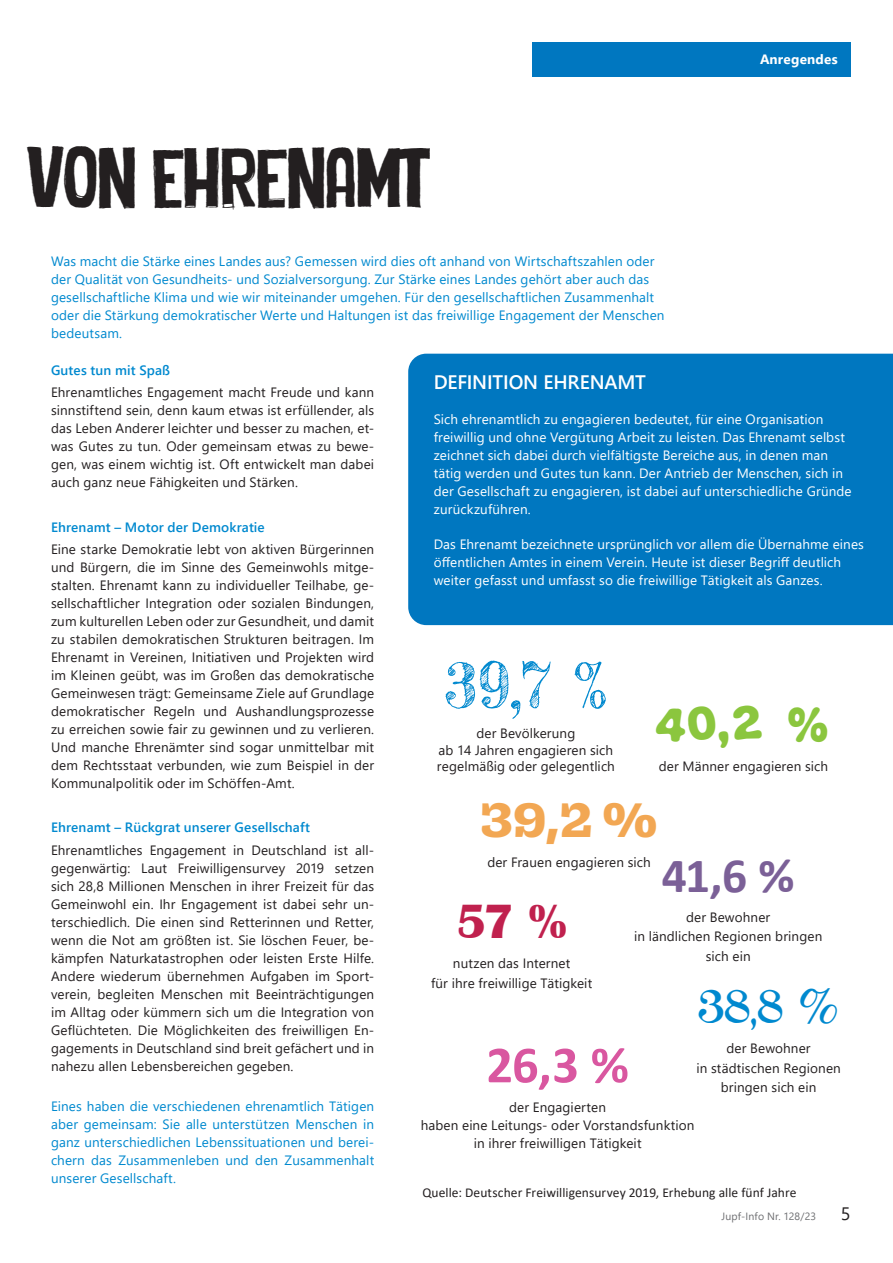
<style>
.page{position:relative;width:893px;height:1263px;background:#fff}
.page>*{position:absolute;margin:0;border:0;box-sizing:border-box;transform-origin:0 0}
.t1{font:61.95px "Frederickathe Greatest";color:#0089cf}
.t2{font:700 52.5px "Calibri";color:#d957a0}
.t3{font:700 49.5px "Calibri";color:#7b6097}
.t4{font:49.5px "CAT Childs";color:#0089cf}
.t5{font:700 49.5px "Britannic";color:#c0214e}
.t6{font:700 48px "Campaign Slab";color:#f2a753}
.t7{font:46.5px "Caken Truffles";color:#8bc63e}
.t8{font:900 39px "Cheap Potatoes";letter-spacing:-.025em;color:#231f20}
.t9{font:600 19.5px "Segoe UI";letter-spacing:-.01em;color:#fff}
.t10{font:18px "Segoe UI";color:#231f20}
.t11{font:13.5px/18px "Segoe UI";letter-spacing:.01em;color:#231f20;text-align:center}
.t12{font:13.5px/18px "Segoe UI";letter-spacing:.01em;color:#0089cf}
.t13{font:13.5px/18px "Segoe UI";letter-spacing:.01em;color:#fff}
.t14{font:600 13.5px "Segoe UI";letter-spacing:.01em;color:#0089cf}
.t15{font:13.5px "Calibri";letter-spacing:.005em;color:#231f20}
.t16{font:700 13.5px "Segoe UI";letter-spacing:.015em;color:#fff}
.t17{font:10.5px "Segoe UI";letter-spacing:.015em;color:#6c6d70}
</style>
<div class="page">
<div style="left:531px;top:43px;width:319px;height:34px;background:#0077c0"></div>
<div style="left:408px;top:354px;width:485px;height:271px;background:#0077c0"></div>
<h3 class="t8" style="left:26px;top:157px;width:407px">VON EHRENAMT</h3>
<p class="t16" style="left:760px;top:47px;width:79px">Anregendes</p>
<p class="t12" style="left:51px;top:251px;width:615px">Was macht die Stärke eines Landes aus? Gemessen wird dies oft anhand von Wirtschaftszahlen oder der Qualität von Gesundheits- und Sozialversorgung. Zur Stärke eines Landes gehört aber auch das gesellschaftliche Klima und wie wir miteinander umgehen. Für den gesellschaftlichen Zusammenhalt oder die Stärkung demokratischer Werte und Haltungen ist das freiwillige Engagement der Menschen bedeutsam.</p>
<p class="t14" style="left:51px;top:357px;width:121px">Gutes tun mit Spaß</p>
<p class="t11" style="left:51px;top:382px;width:325px;text-align:justify">Ehrenamtliches Engagement macht Freude und kann sinnstiftend sein, denn kaum etwas ist erfüllender, als das Leben Anderer leichter und besser zu machen, et&shy;was Gutes zu tun. Oder gemeinsam etwas zu bewe&shy;gen, was einem wichtig ist. Oft entwickelt man dabei auch ganz neue Fähigkeiten und Stärken.</p>
<p class="t14" style="left:51px;top:514px;width:215px">Ehrenamt – Motor der Demokratie</p>
<p class="t11" style="left:51px;top:539px;width:325px;text-align:justify">Eine starke Demokratie lebt von aktiven Bürgerinnen und Bürgern, die im Sinne des Gemeinwohls mitge&shy;stalten. Ehrenamt kann zu individueller Teilhabe, ge&shy;sellschaftlicher Integration oder sozialen Bindungen, zum kulturellen Leben oder zur Gesundheit, und damit zu stabilen demokratischen Strukturen beitragen. Im Ehrenamt in Vereinen, Initiativen und Projekten wird im Kleinen geübt, was im Großen das demokratische Gemeinwesen trägt: Gemeinsame Ziele auf Grundlage demokratischer Regeln und Aushandlungsprozesse zu erreichen sowie fair zu gewinnen und zu verlieren.<br>Und manche Ehrenämter sind sogar unmittelbar mit dem Rechtsstaat verbunden, wie zum Beispiel in der Kommunalpolitik oder im Schöffen-Amt.</p>
<p class="t14" style="left:51px;top:815px;width:261px">Ehrenamt – Rückgrat unserer Gesellschaft</p>
<p class="t11" style="left:51px;top:839px;width:325px;text-align:justify">Ehrenamtliches Engagement in Deutschland ist all&shy;gegenwärtig: Laut Freiwilligensurvey 2019 setzen sich 28,8 Millionen Menschen in ihrer Freizeit für das Gemeinwohl ein. Ihr Engagement ist dabei sehr un&shy;terschiedlich. Die einen sind Retterinnen und Retter, wenn die Not am größten ist. Sie löschen Feuer, be&shy;kämpfen Naturkatastrophen oder leisten Erste Hilfe.<br>Andere wiederum übernehmen Aufgaben im Sport&shy;verein, begleiten Menschen mit Beeinträchtigungen im Alltag oder kümmern sich um die Integration von Geflüchteten. Die Möglichkeiten des freiwilligen En&shy;gagements in Deutschland sind breit gefächert und in nahezu allen Lebensbereichen gegeben.</p>
<p class="t12" style="left:51px;top:1096px;width:325px;text-align:justify">Eines haben die verschiedenen ehrenamtlich Tätigen aber gemeinsam: Sie alle unterstützen Menschen in ganz unterschiedlichen Lebenssituationen und berei&shy;chern das Zusammenleben und den Zusammenhalt unserer Gesellschaft.</p>
<h3 class="t9" style="left:434px;top:364px;width:214px">DEFINITION EHRENAMT</h3>
<p class="t13" style="left:434px;top:409px;width:419px">Sich ehrenamtlich zu engagieren bedeutet, für eine Organisation freiwillig und ohne Vergütung Arbeit zu leisten. Das Ehrenamt selbst zeichnet sich dabei durch vielfältigste Bereiche aus, in denen man tätig werden und Gutes tun kann. Der Antrieb der Menschen, sich in der Gesellschaft zu engagieren, ist dabei auf unterschiedliche Gründe zurückzuführen.</p>
<p class="t13" style="left:434px;top:534px;width:432px">Das Ehrenamt bezeichnete ursprünglich vor allem die Übernahme eines öffentlichen Amtes in einem Verein. Heute ist dieser Begriff deutlich weiter gefasst und umfasst so die freiwillige Tätigkeit als Ganzes.</p>
<h1 class="t1" style="left:444px;top:647px;width:165px">39,7 %</h1>
<p class="t11" style="left:437px;top:724px;width:179px;line-height:16.5px">der Bevölkerung<br>ab 14 Jahren engagieren sich regelmäßig oder gelegentlich</p>
<h3 class="t7" style="left:656px;top:702px;width:175px">40,2 %</h3>
<p class="t11" style="left:659px;top:756px;width:171px">der Männer engagieren sich</p>
<h3 class="t6" style="left:480px;top:790px;width:179px">39,2 %</h3>
<p class="t11" style="left:487px;top:851px;width:165px">der Frauen engagieren sich</p>
<h3 class="t3" style="left:662px;top:840px;width:134px">41,6 %</h3>
<p class="t11" style="left:634px;top:906px;width:190px;line-height:19.5px">der Bewohner<br>in ländlichen Regionen bringen sich ein</p>
<h3 class="t5" style="left:457px;top:894px;width:112px">57 %</h3>
<p class="t11" style="left:431px;top:952px;width:163px;line-height:19.5px">nutzen das Internet<br>für ihre freiwillige Tätigkeit</p>
<h3 class="t4" style="left:698px;top:974px;width:143px">38,8 %</h3>
<p class="t11" style="left:696px;top:1037px;width:146px;line-height:19.5px">der Bewohner<br>in städtischen Regionen bringen sich ein</p>
<h2 class="t2" style="left:486px;top:1028px;width:144px">26,3 %</h2>
<p class="t11" style="left:421px;top:1097px;width:275px">der Engagierten<br>haben eine Leitungs- oder Vorstandsfunktion in ihrer freiwilligen Tätigkeit</p>
<p class="t15" style="left:422px;top:1183px;width:376px">Quelle: Deutscher Freiwilligensurvey 2019, Erhebung alle fünf Jahre</p>
<p class="t17" style="left:722px;top:1207px;width:96px">Jupf-Info Nr. 128/23</p>
<h3 class="t10" style="left:841px;top:1197px;width:11px">5</h3>
</div>
